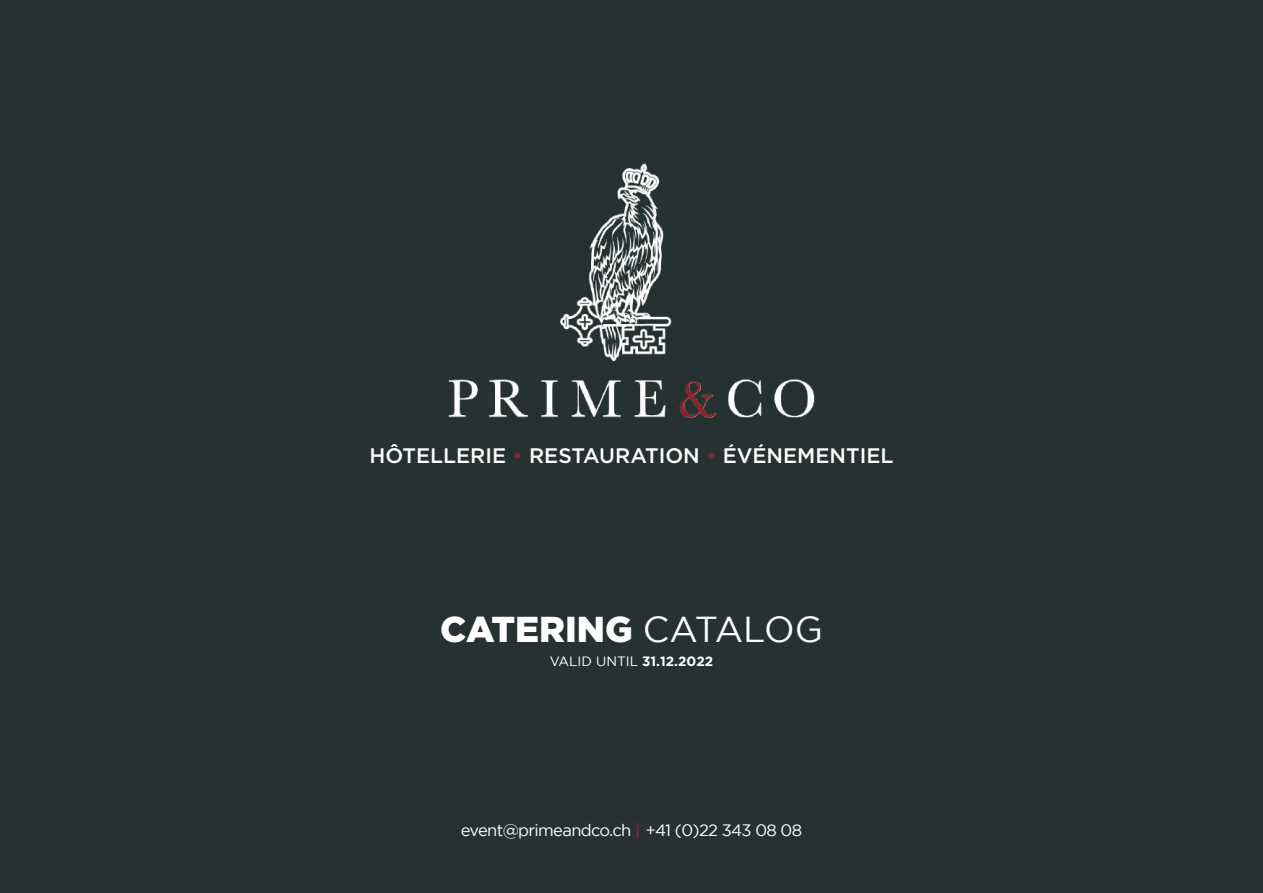
<style>
.page{position:relative;width:1263px;height:893px;background:#283131}
.page>*{position:absolute;margin:0;border:0;box-sizing:border-box;transform-origin:0 0}
.t1{font:900 36px "Gotham";color:#fff}
.t2{font:500 21px "Gotham";color:#fff}
.t3{font:16.5px "Gotham";letter-spacing:-.04em;color:#fff}
.t4{font:13.5px "Gotham";color:#fff}
.s1{color:#8b2032}
.s2{font-weight:400}
.s3{font-weight:700}
.s4{font-weight:500;color:#8b2032}
</style>
<div class="page">
<img style="left:448px;top:163px;width:367px;height:255px">
<p class="t2" style="left:369px;top:442px;width:525px">HÔTELLERIE <span class="s1">•</span> RESTAURATION <span class="s1">•</span> ÉVÉNEMENTIEL</p>
<h1 class="t1" style="left:440px;top:608px;width:384px">CATERING <span class="s2">CATALOG</span></h1>
<p class="t4" style="left:550px;top:654px;width:165px">VALID UNTIL <span class="s3">31.12.2022</span></p>
<p class="t3" style="left:461px;top:821px;width:343px">event@primeandco.ch <span class="s4">|</span> +41 (0)22 343 08 08</p>
</div>
